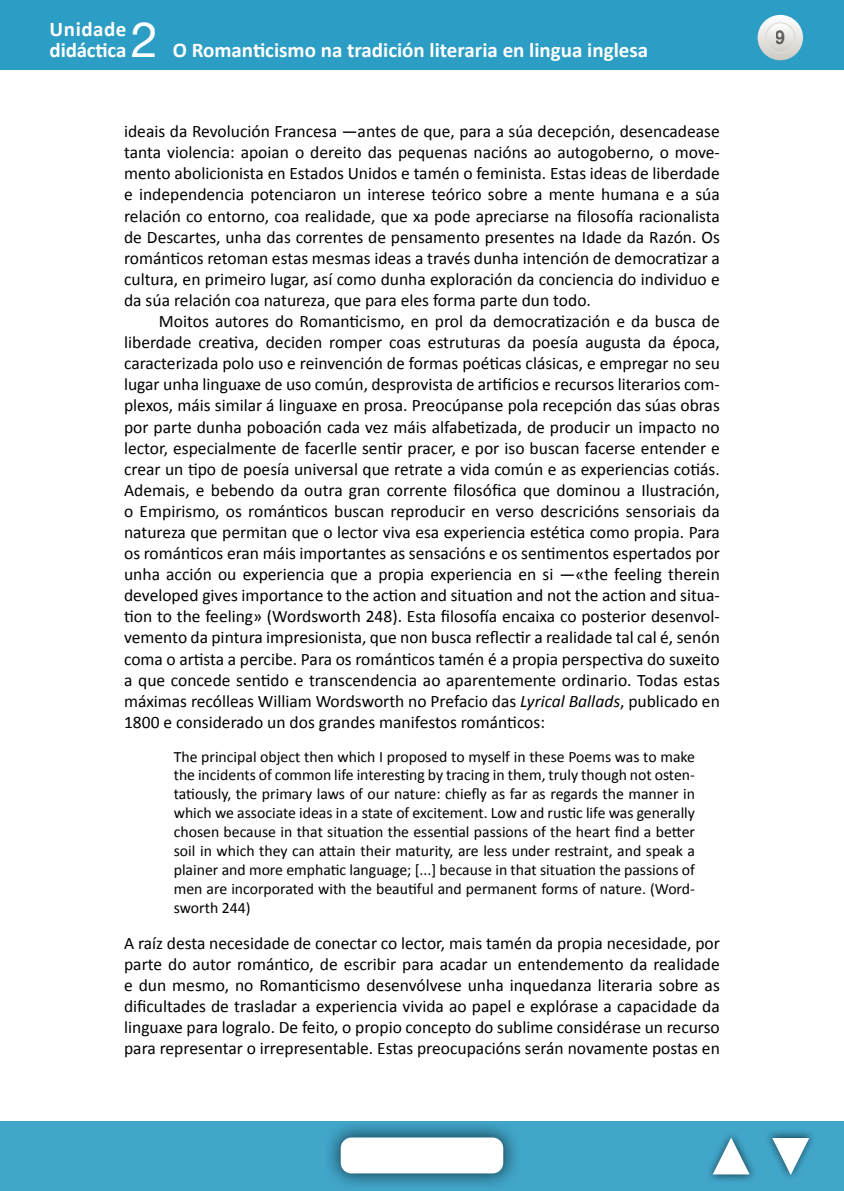
<style>
.page{position:relative;width:844px;height:1191px;background:#fff}
.page>*{position:absolute;margin:0;border:0;box-sizing:border-box;transform-origin:0 0}
.t1{font:49px "Helvetica Neue LT Std";color:#fff}
.t2{font:700 21px/21px "Calibri";color:#fff}
.t3{font:700 19.25px "Helvetica Neue LT Std";color:#000;scale:.9 1}
.t4{font:17.5px/21.2px "Calibri";color:#000;text-align:justify}
.t5{font:15.75px/18.9px "Calibri";color:#000;text-align:justify}
.s1{font-style:italic}
</style>
<div class="page">
<div style="left:0;top:1121px;width:843px;height:70px;background:#41a6ca"></div>
<div style="left:322px;top:1119px;width:199px;height:72px;background:#000;opacity:.6"></div>
<div style="left:340px;top:1137px;width:163px;height:36px;background:#fff;border-radius:11px"></div>
<div style="left:704px;top:1130px;width:53px;height:53px;background:#000;opacity:.6"></div>
<svg style="left:711px;top:1137px;width:39px;height:38px"></svg>
<div style="left:764px;top:1129px;width:52px;height:53px;background:#000;opacity:.6"></div>
<svg style="left:770px;top:1137px;width:40px;height:38px"></svg>
<div style="left:0;top:0;width:843px;height:69px;background:#2c9dc4"></div>
<svg style="left:757px;top:15px;width:45px;height:45px"></svg>
<svg style="left:765px;top:23px;width:29px;height:29px"></svg>
<div style="left:764px;top:22px;width:31px;height:31px;border:1px solid #dfdeda;border-radius:50%"></div>
<p class="t2" style="left:50px;top:18px;width:78px">Unidade didáctica</p>
<h1 class="t1" style="left:131px;top:11px;width:29px">2</h1>
<p class="t2" style="left:173px;top:39px;width:477px">O Romanticismo na tradición literaria en lingua inglesa</p>
<p class="t4" style="left:124px;top:120px;width:597px">ideais da Revolución Francesa —antes de que, para a súa decepción, desencadease tanta violencia: apoian o dereito das pequenas nacións ao autogoberno, o move&shy;mento abolicionista en Estados Unidos e tamén o feminista. Estas ideas de liberdade e independencia potenciaron un interese teórico sobre a mente humana e a súa relación co entorno, coa realidade, que xa pode apreciarse na filosofía racionalista de Descartes, unha das correntes de pensamento presentes na Idade da Razón. Os románticos retoman estas mesmas ideas a través dunha intención de democratizar a cultura, en primeiro lugar, así como dunha exploración da conciencia do individuo e da súa relación coa natureza, que para eles forma parte dun todo.</p>
<p class="t4" style="left:124px;top:310px;width:597px;text-indent:35px">Moitos autores do Romanticismo, en prol da democratización e da busca de liberdade creativa, deciden romper coas estruturas da poesía augusta da época, caracterizada polo uso e reinvención de formas poéticas clásicas, e empregar no seu lugar unha linguaxe de uso común, desprovista de artificios e recursos literarios com&shy;plexos, máis similar á linguaxe en prosa. Preocúpanse pola recepción das súas obras por parte dunha poboación cada vez máis alfabetizada, de producir un impacto no lector, especialmente de facerlle sentir pracer, e por iso buscan facerse entender e crear un tipo de poesía universal que retrate a vida común e as experiencias cotiás.<br>Ademais, e bebendo da outra gran corrente filosófica que dominou a Ilustración, o Empirismo, os románticos buscan reproducir en verso descricións sensoriais da natureza que permitan que o lector viva esa experiencia estética como propia. Para os románticos eran máis importantes as sensacións e os sentimentos espertados por unha acción ou experiencia que a propia experiencia en si —«the feeling therein developed gives importance to the action and situation and not the action and situa&shy;tion to the feeling» (Wordsworth 248). Esta filosofía encaixa co posterior desenvol&shy;vemento da pintura impresionista, que non busca reflectir a realidade tal cal é, senón coma o artista a percibe. Para os románticos tamén é a propia perspectiva do suxeito a que concede sentido e transcendencia ao aparentemente ordinario. Todas estas máximas recólleas William Wordsworth no Prefacio das <span class="s1">Lyrical Ballads</span>, publicado en 1800 e considerado un dos grandes manifestos románticos:</p>
<p class="t5" style="left:174px;top:746px;width:523px">The principal object then which I proposed to myself in these Poems was to make the incidents of common life interesting by tracing in them, truly though not osten&shy;tatiously, the primary laws of our nature: chiefly as far as regards the manner in which we associate ideas in a state of excitement. Low and rustic life was generally chosen because in that situation the essential passions of the heart find a better soil in which they can attain their maturity, are less under restraint, and speak a plainer and more emphatic language; [...] because in that situation the passions of men are incorporated with the beautiful and permanent forms of nature. (Word&shy;sworth 244)</p>
<p class="t4" style="left:124px;top:931px;width:597px">A raíz desta necesidade de conectar co lector, mais tamén da propia necesidade, por parte do autor romántico, de escribir para acadar un entendemento da realidade e dun mesmo, no Romanticismo desenvólvese unha inquedanza literaria sobre as dificultades de trasladar a experiencia vivida ao papel e explórase a capacidade da linguaxe para logralo. De feito, o propio concepto do sublime considérase un recurso para representar o irrepresentable. Estas preocupacións serán novamente postas en</p>
<p class="t3" style="left:775px;top:26px;width:12px">9</p>
</div>
